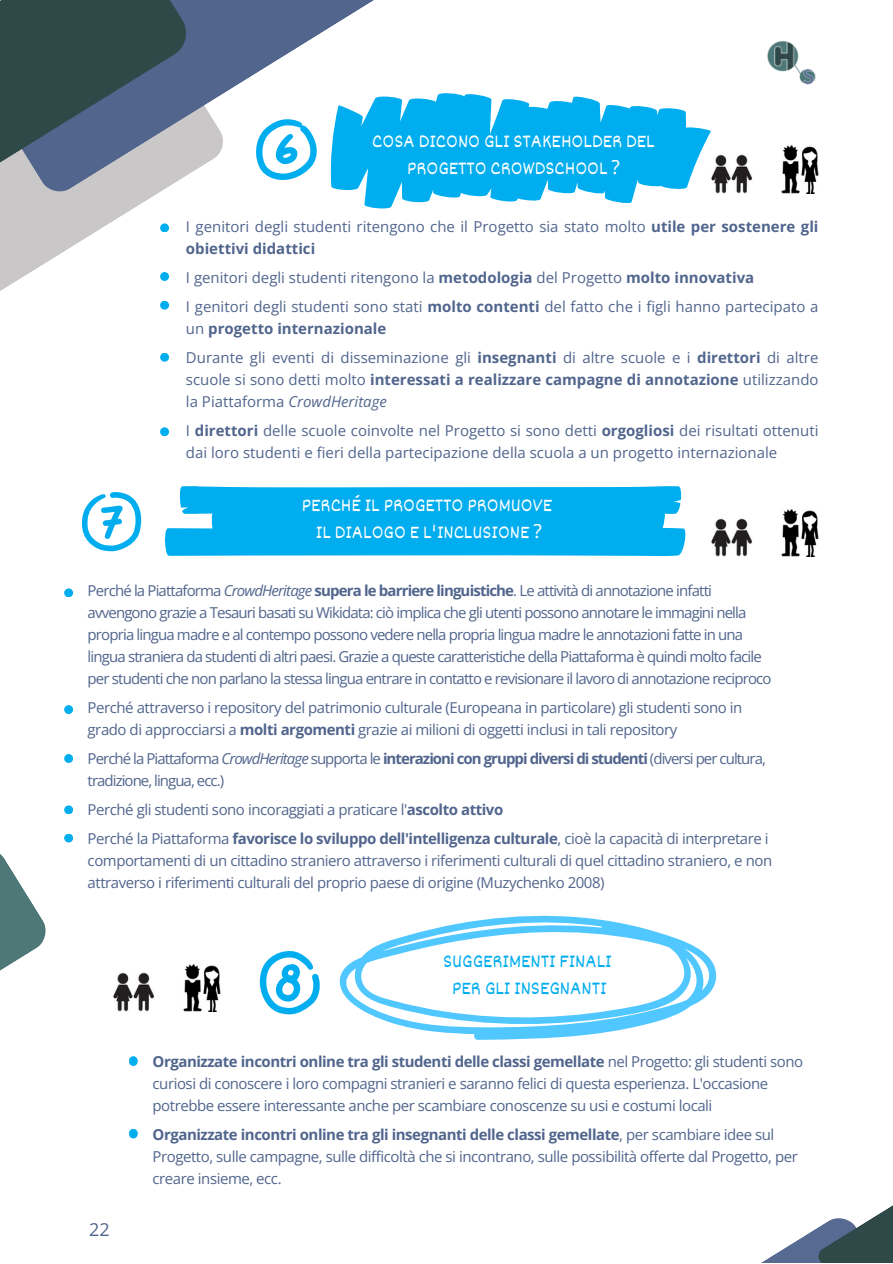
<style>
.page{position:relative;width:893px;height:1264px;background:#fff}
.page>*{position:absolute;margin:0;border:0;box-sizing:border-box;transform-origin:0 0}
.t1{font:19.5px/27px "Dekko";color:#feffff;text-align:center}
.t2{font:19.5px "Dekko";color:#00adef}
.t3{font:18px "Open Sans";color:#51658d}
.t4{font:15px/22px "Open Sans";letter-spacing:-.03em;color:#51658d}
.t5{font:15px/22px "Open Sans";letter-spacing:-.055em;color:#51658d}
.t6{font:15px/22px "Open Sans";color:#51658d}
.t7{font:15px/22px "Open Sans";letter-spacing:-.065em;color:#51658d}
.s1{font-family:"Noto Sans"}
.s2{font-weight:700}
.s3{font-style:italic}
</style>
<div class="page">
<svg style="left:0;top:854px;width:46px;height:117px"></svg>
<svg style="left:763px;top:1206px;width:129px;height:56px"></svg>
<svg style="left:190px;top:0;width:184px;height:173px"></svg>
<svg style="left:0;top:0;width:190px;height:355px"></svg>
<img style="left:767px;top:40px;width:49px;height:45px">
<svg style="left:253px;top:118px;width:64px;height:62px"></svg>
<svg style="left:330px;top:91px;width:381px;height:118px;fill:#00adef"></svg>
<div style="left:160px;top:223px;width:9px;height:9px;background:#00adef;border-radius:50%"></div>
<div style="left:160px;top:272px;width:9px;height:9px;background:#00adef;border-radius:50%"></div>
<div style="left:160px;top:353px;width:9px;height:9px;background:#00adef;border-radius:50%"></div>
<div style="left:160px;top:427px;width:9px;height:9px;background:#00adef;border-radius:50%"></div>
<div style="left:160px;top:301px;width:9px;height:9px;background:#00adef;border-radius:50%"></div>
<svg style="left:82px;top:492px;width:60px;height:59px"></svg>
<svg style="left:165px;top:486px;width:521px;height:70px;background:#11b2f0"></svg>
<svg style="left:339px;top:915px;width:378px;height:124px"></svg>
<svg style="left:259px;top:951px;width:61px;height:63px"></svg>
<img style="left:113px;top:972px;width:41px;height:39px">
<img style="left:183px;top:964px;width:38px;height:47px">
<div style="left:64px;top:588px;width:9px;height:9px;background:#00adef;border-radius:50%"></div>
<div style="left:64px;top:705px;width:9px;height:9px;background:#00adef;border-radius:50%"></div>
<div style="left:64px;top:805px;width:9px;height:9px;background:#00adef;border-radius:50%"></div>
<div style="left:64px;top:833px;width:9px;height:9px;background:#00adef;border-radius:50%"></div>
<div style="left:64px;top:754px;width:9px;height:9px;background:#00adef;border-radius:50%"></div>
<div style="left:129px;top:1056px;width:9px;height:9px;background:#00adef;border-radius:50%"></div>
<div style="left:129px;top:1128px;width:9px;height:10px;background:#00adef;border-radius:50%"></div>
<img style="left:711px;top:154px;width:41px;height:39px">
<img style="left:781px;top:146px;width:38px;height:47px">
<img style="left:711px;top:518px;width:41px;height:39px">
<img style="left:781px;top:510px;width:38px;height:47px">
<p class="t1" style="left:372px;top:127px;width:284px">COSA DICONO GLI STAKEHOLDER DEL<br>PROGETTO CROWDSCHOOL <span class="s1">?</span></p>
<p class="t6" style="left:186px;top:215px;width:634px">I genitori degli studenti ritengono che il Progetto sia stato molto <span class="s2">utile per sostenere gli obiettivi didattici</span></p>
<p class="t6" style="left:186px;top:266px;width:569px">I genitori degli studenti ritengono la <span class="s2">metodologia</span> del Progetto <span class="s2">molto innovativa</span></p>
<p class="t6" style="left:186px;top:295px;width:634px">I genitori degli studenti sono stati <span class="s2">molto contenti</span> del fatto che i figli hanno partecipato a un <span class="s2">progetto internazionale</span></p>
<p class="t4" style="left:186px;top:346px;width:634px;text-align:justify">Durante gli eventi di disseminazione gli <span class="s2">insegnanti</span> di altre scuole e i <span class="s2">direttori</span> di altre scuole si sono detti molto <span class="s2">interessati a realizzare campagne di annotazione</span> utilizzando la Piattaforma <span class="s3">CrowdHeritage</span></p>
<p class="t6" style="left:186px;top:419px;width:634px">I <span class="s2">direttori</span> delle scuole coinvolte nel Progetto si sono detti <span class="s2">orgogliosi</span> dei risultati ottenuti dai loro studenti e fieri della partecipazione della scuola a un progetto internazionale</p>
<p class="t1" style="left:302px;top:490px;width:252px">PERCHÉ IL PROGETTO PROMUOVE</p>
<p class="t1" style="left:316px;top:517px;width:227px">IL DIALOGO E L'INCLUSIONE <span class="s1">?</span></p>
<p class="t5" style="left:88px;top:579px;width:685px">Perché la Piattaforma <span class="s3">CrowdHeritage</span> <span class="s2">supera le barriere linguistiche</span>. Le attività di annotazione infatti avvengono grazie a Tesauri basati su Wikidata: ciò implica che gli utenti possono annotare le immagini nella propria lingua madre e al contempo possono vedere nella propria lingua madre le annotazioni fatte in una lingua straniera da studenti di altri paesi. Grazie a queste caratteristiche della Piattaforma è quindi molto facile per studenti che non parlano la stessa lingua entrare in contatto e revisionare il lavoro di annotazione reciproco</p>
<p class="t4" style="left:88px;top:696px;width:656px">Perché attraverso i repository del patrimonio culturale (Europeana in particolare) gli studenti sono in grado di approcciarsi a <span class="s2">molti argomenti</span> grazie ai milioni di oggetti inclusi in tali repository</p>
<p class="t7" style="left:88px;top:747px;width:679px">Perché la Piattaforma <span class="s3">CrowdHeritage</span> supporta le <span class="s2">interazioni con gruppi diversi di studenti</span> (diversi per cultura, tradizione, lingua, ecc.)</p>
<p class="t4" style="left:88px;top:798px;width:417px">Perché gli studenti sono incoraggiati a praticare l'<span class="s2">ascolto attivo</span></p>
<p class="t4" style="left:88px;top:827px;width:686px">Perché la Piattaforma <span class="s2">favorisce lo sviluppo dell'intelligenza culturale</span>, cioè la capacità di interpretare i comportamenti di un cittadino straniero attraverso i riferimenti culturali di quel cittadino straniero, e non attraverso i riferimenti culturali del proprio paese di origine (Muzychenko 2008)</p>
<p class="t2" style="left:443px;top:948px;width:170px">SUGGERIMENTI FINALI</p>
<p class="t2" style="left:452px;top:975px;width:156px">PER GLI INSEGNANTI</p>
<p class="t4" style="left:152px;top:1049px;width:652px"><span class="s2">Organizzate incontri online tra gli studenti delle classi gemellate</span> nel Progetto: gli studenti sono curiosi di conoscere i loro compagni stranieri e saranno felici di questa esperienza. L'occasione potrebbe essere interessante anche per scambiare conoscenze su usi e costumi locali</p>
<p class="t3" style="left:89px;top:1216px;width:22px">22</p>
<p class="t4" style="left:152px;top:1122px;width:646px"><span class="s2">Organizzate incontri online tra gli insegnanti delle classi gemellate</span>, per scambiare idee sul<br>Progetto, sulle campagne, sulle difficoltà che si incontrano, sulle possibilità offerte dal Progetto, per creare insieme, ecc.</p>
</div>
